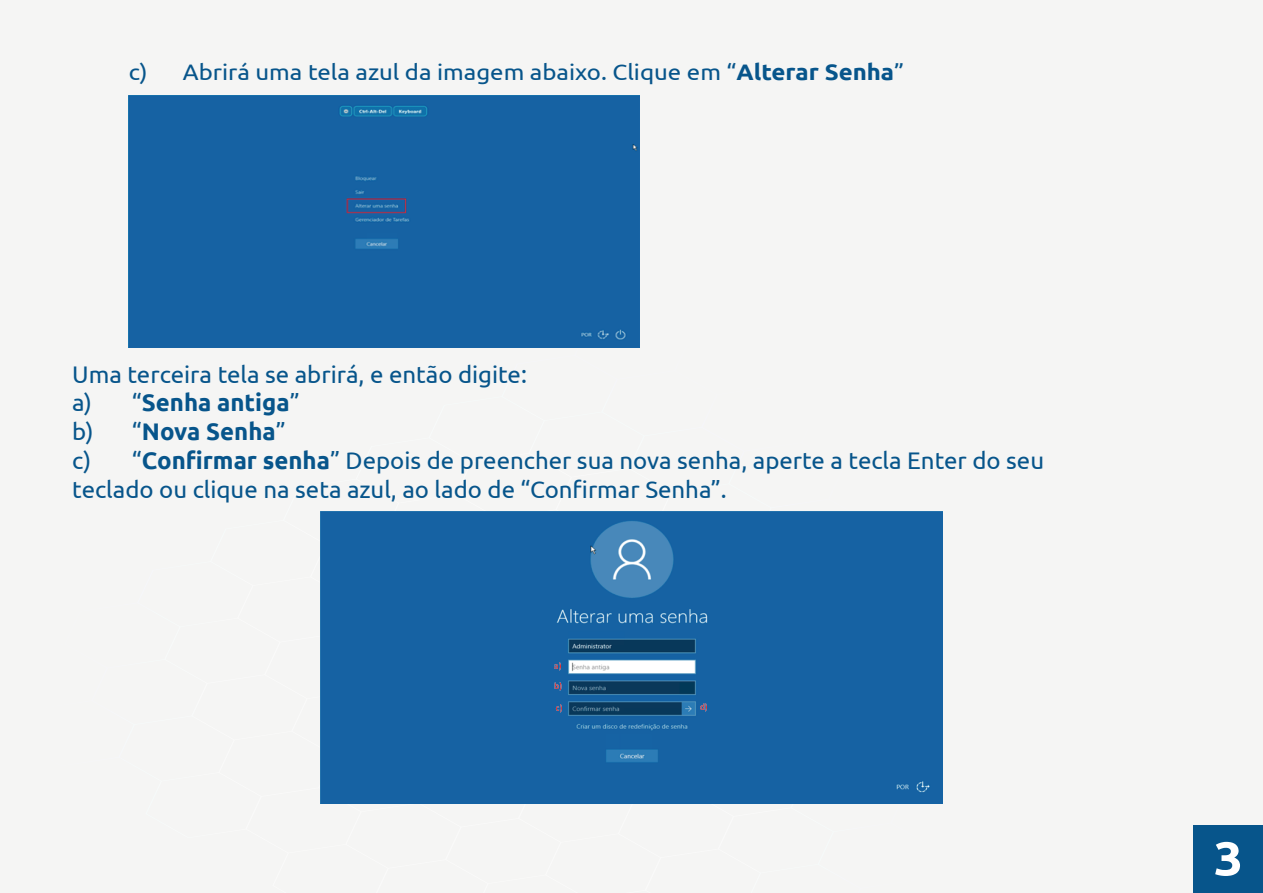
<style>
.page{position:relative;width:1263px;height:893px;background:#f5f5f4}
.page>*{position:absolute;margin:0;border:0;box-sizing:border-box;transform-origin:0 0}
.t1{font:700 47.1px "Ubuntu";color:#fff;scale:1.1 1}
.t2{font:24px/28.8px "Ubuntu";color:#07558b}
.t3{font:22.5px "Ubuntu";color:#07558b;scale:1.07 1}
.s1{font-weight:700}
</style>
<div class="page">
<div style="left:129px;top:95px;width:510px;height:253px;background:#1662a3"></div>
<img style="left:320px;top:511px;width:622px;height:293px">
<img style="left:544px;top:660px;width:31px;height:11px">
<img style="left:549px;top:657px;width:4px;height:19px">
<img style="left:553px;top:657px;width:14px;height:19px">
<svg style="left:558px;top:661px;width:10px;height:13px"></svg>
<img style="left:544px;top:681px;width:31px;height:11px">
<img style="left:549px;top:678px;width:5px;height:19px">
<img style="left:554px;top:678px;width:13px;height:19px">
<svg style="left:558px;top:681px;width:11px;height:13px"></svg>
<img style="left:545px;top:702px;width:31px;height:12px">
<img style="left:550px;top:699px;width:4px;height:20px">
<img style="left:554px;top:699px;width:14px;height:20px">
<svg style="left:559px;top:703px;width:10px;height:13px"></svg>
<img style="left:689px;top:701px;width:31px;height:11px">
<img style="left:695px;top:698px;width:4px;height:19px">
<img style="left:699px;top:698px;width:14px;height:19px">
<svg style="left:704px;top:702px;width:10px;height:13px"></svg>
<div style="left:1193px;top:825px;width:70px;height:68px;background:#07558b"></div>
<p class="t3" style="left:129px;top:59px;width:726px">c) Abrirá uma tela azul da imagem abaixo. Clique em “<span class="s1">Alterar Senha</span>”</p>
<p class="t2" style="left:72px;top:359px;width:973px">Uma terceira tela se abrirá, e então digite:<br>a) “<span class="s1">Senha antiga</span>”<br>b) “<span class="s1">Nova Senha</span>”<br>c) “<span class="s1">Confirmar senha</span>” Depois de preencher sua nova senha, aperte a tecla Enter do seu teclado ou clique na seta azul, ao lado de “Confirmar Senha”.</p>
<h1 class="t1" style="left:1214px;top:830px;width:28px">3</h1>
</div>
